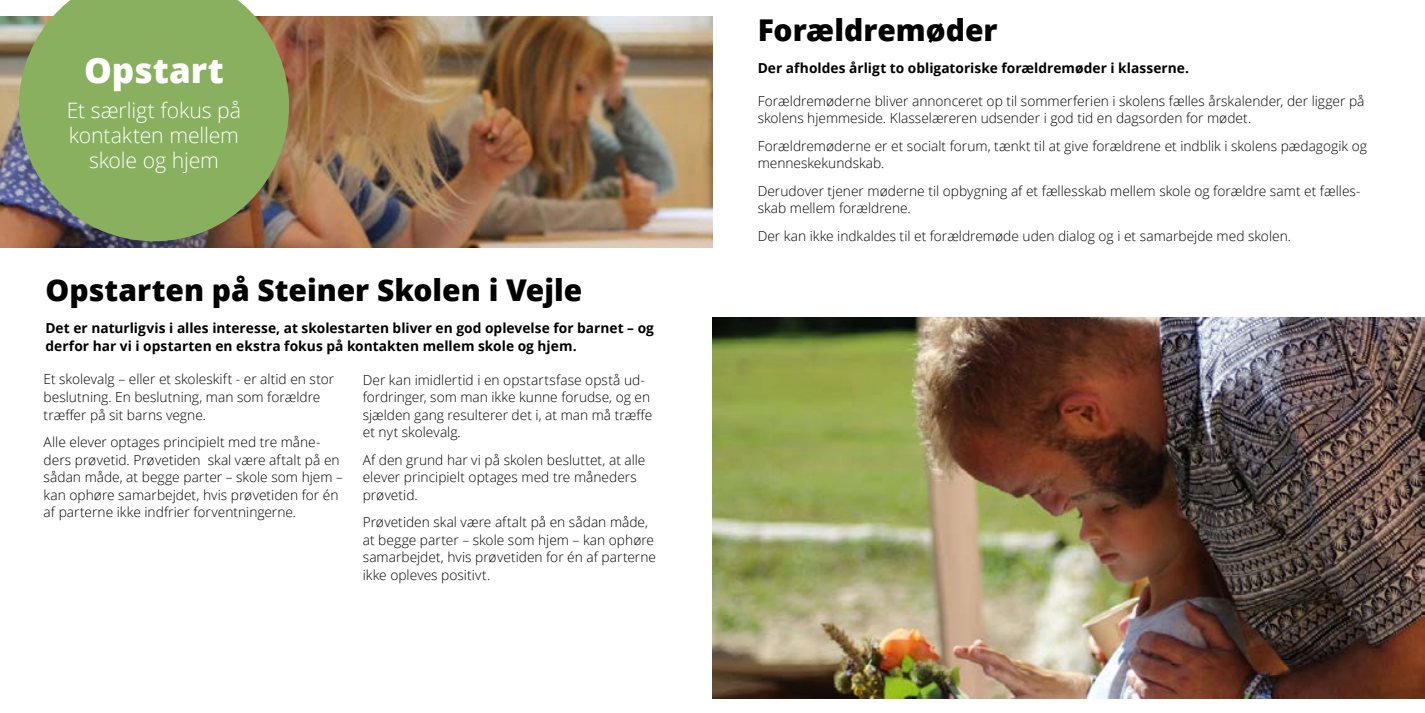
<style>
.page{position:relative;width:1425px;height:713px;background:#fff}
.page>*{position:absolute;margin:0;border:0;box-sizing:border-box;transform-origin:0 0}
.t1{font:800 35px "Open Sans";color:#fff}
.t2{font:800 30px "Open Sans";color:#000}
.t3{font:300 21.25px/25px "Open Sans";letter-spacing:-.01em;color:#fff;text-align:center}
.t4{font:300 13.75px/17.5px "Open Sans";color:#000}
.t5{font:700 13.75px/17.5px "Open Sans";letter-spacing:.005em;color:#000}
</style>
<div class="page">
<img style="left:0;top:16px;width:712px;height:231px">
<svg style="left:19px;top:0;width:270px;height:241px;fill:#89b05e"></svg>
<img style="left:712px;top:318px;width:713px;height:380px">
<h1 class="t1" style="left:84px;top:44px;width:141px">Opstart</h1>
<h3 class="t3" style="left:67px;top:97px;width:176px">Et særligt fokus på kontakten mellem skole og hjem</h3>
<h2 class="t2" style="left:45px;top:267px;width:538px">Opstarten på Steiner Skolen i Vejle</h2>
<p class="t5" style="left:45px;top:319px;width:610px">Det er naturligvis i alles interesse, at skolestarten bliver en god oplevelse for barnet – og derfor har vi i opstarten en ekstra fokus på kontakten mellem skole og hjem.</p>
<p class="t4" style="left:44px;top:370px;width:292px">Et skolevalg – eller et skoleskift - er altid en stor beslutning. En beslutning, man som forældre træffer på sit barns vegne.</p>
<p class="t4" style="left:44px;top:433px;width:301px">Alle elever optages principielt med tre måne&shy;ders prøvetid. Prøvetiden skal være aftalt på en sådan måde, at begge parter – skole som hjem – kan ophøre samarbejdet, hvis prøvetiden for én af parterne ikke indfrier forventningerne.</p>
<p class="t4" style="left:363px;top:370px;width:291px">Der kan imidlertid i en opstartsfase opstå ud&shy;fordringer, som man ikke kunne forudse, og en sjælden gang resulterer det i, at man må træffe et nyt skolevalg.</p>
<p class="t4" style="left:363px;top:450px;width:284px">Af den grund har vi på skolen besluttet, at alle elever principielt optages med tre måneders prøvetid.</p>
<p class="t4" style="left:363px;top:513px;width:295px">Prøvetiden skal være aftalt på en sådan måde, at begge parter – skole som hjem – kan ophøre samarbejdet, hvis prøvetiden for én af parterne ikke opleves positivt.</p>
<h2 class="t2" style="left:758px;top:7px;width:242px">Forældremøder</h2>
<p class="t5" style="left:758px;top:59px;width:433px">Der afholdes årligt to obligatoriske forældremøder i klasserne.</p>
<p class="t4" style="left:758px;top:92px;width:608px">Forældremøderne bliver annonceret op til sommerferien i skolens fælles årskalender, der ligger på skolens hjemmeside. Klasselæreren udsender i god tid en dagsorden for mødet.</p>
<p class="t4" style="left:758px;top:137px;width:611px">Forældremøderne er et socialt forum, tænkt til at give forældrene et indblik i skolens pædagogik og menneskekundskab.</p>
<p class="t4" style="left:758px;top:182px;width:604px">Derudover tjener møderne til opbygning af et fællesskab mellem skole og forældre samt et fælles&shy;skab mellem forældrene.</p>
<p class="t4" style="left:758px;top:227px;width:535px">Der kan ikke indkaldes til et forældremøde uden dialog og i et samarbejde med skolen.</p>
</div>
